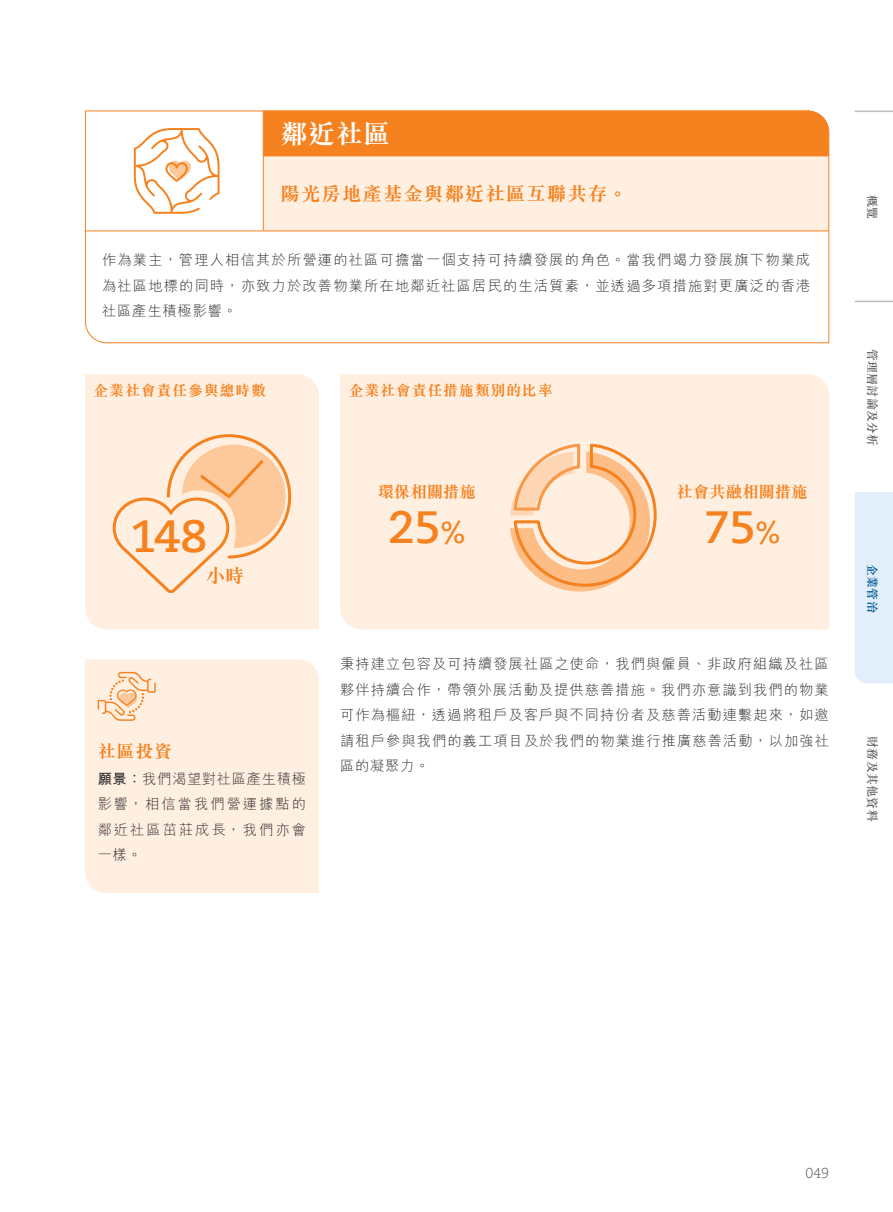
<style>
.page{position:relative;width:893px;height:1212px;background:#fff}
.page>*{position:absolute;margin:0;border:0;box-sizing:border-box;transform-origin:0 0}
.t1{font:700 45px "PMN Caecilia W01 75";letter-spacing:-.01em;color:#f5821f}
.t2{font:700 27px "M Sung HK";color:#fff}
.t3{font:700 19.5px "M Sung HK";letter-spacing:.05em;color:#f5821f}
.t4{font:700 18px "M Sung HK";color:#f5821f}
.t5{font:700 16.5px "M Sung HK";letter-spacing:-.005em;color:#f5821f}
.t6{font:700 15px "M Sung HK";letter-spacing:.05em;color:#f5821f}
.t7{font:300 14.25px/25.5px "M Hei HK";letter-spacing:.075em;color:#323031;text-align:justify}
.t8{font:300 14.25px "PMN Caecilia W01 45";color:#58595b}
.t9{font:500 12px "M Sung HK";letter-spacing:.02em;color:#58595b}
.t10{font:700 12px "M Sung HK";color:#005e97}
.s1{font-size:30px}
.s2{font-weight:700}
</style>
<div class="page">
<div style="left:85px;top:659px;width:234px;height:234px;background:#ffefe1"></div>
<div style="left:85px;top:374px;width:234px;height:255px;background:#ffefe1"></div>
<div style="left:340px;top:374px;width:489px;height:255px;background:#ffefe1"></div>
<div style="left:855px;top:492px;width:38px;height:191px;background:#e2eef9"></div>
<hr style="left:855px;top:111px;width:38px;height:1px;background:#bcbec0">
<hr style="left:855px;top:301px;width:38px;height:1px;background:#bcbec0">
<svg style="left:85px;top:110px;width:745px;height:234px"></svg>
<hr style="left:263px;top:111px;width:1px;height:120px;background:#f5821f">
<svg style="left:134px;top:128px;width:86px;height:86px"></svg>
<hr style="left:85px;top:231px;width:744px;height:1px;background:#f5821f">
<svg style="left:111px;top:433px;width:182px;height:162px;background:#fddfc5"></svg>
<svg style="left:98px;top:672px;width:58px;height:49px;background:#fddbbe"></svg>
<svg style="left:510px;top:442px;width:148px;height:149px;background:#fdd7b6"></svg>
<h2 class="t2" style="left:281px;top:121px;width:111px">鄰近社區</h2>
<h3 class="t3" style="left:281px;top:184px;width:349px">陽光房地產基金與鄰近社區互聯共存。</h3>
<p class="t7" style="left:102px;top:247px;width:710px">作為業主，管理人相信其於所營運的社區可擔當一個支持可持續發展的角色。當我們竭力發展旗下物業成為社區地標的同時，亦致力於改善物業所在地鄰近社區居民的生活質素，並透過多項措施對更廣泛的香港社區產生積極影響。</p>
<p class="t6" style="left:94px;top:383px;width:174px">企業社會責任參與總時數</p>
<p class="t6" style="left:349px;top:383px;width:206px">企業社會責任措施類別的比率</p>
<h1 class="t1" style="left:130px;top:510px;width:78px">148</h1>
<h3 class="t3" style="left:206px;top:566px;width:40px">小時</h3>
<p class="t5" style="left:378px;top:484px;width:100px">環保相關措施</p>
<h1 class="t1" style="left:388px;top:501px;width:79px">25<span class="s1">%</span></h1>
<p class="t5" style="left:676px;top:484px;width:133px">社會共融相關措施</p>
<h1 class="t1" style="left:704px;top:501px;width:78px">75<span class="s1">%</span></h1>
<p class="t4" style="left:98px;top:742px;width:76px">社區投資</p>
<p class="t7" style="left:98px;top:766px;width:210px"><span class="s2">願景：</span>我們渴望對社區產生積極影響，相信當我們營運據點的鄰近社區茁莊成長，我們亦會一樣。</p>
<p class="t7" style="left:340px;top:651px;width:490px">秉持建立包容及可持續發展社區之使命，我們與僱員、非政府組織及社區夥伴持續合作，帶領外展活動及提供慈善措施。我們亦意識到我們的物業可作為樞紐，透過將租戶及客戶與不同持份者及慈善活動連繫起來，如邀請租戶參與我們的義工項目及於我們的物業進行推廣慈善活動，以加強社區的凝聚力。</p>
<p class="t9" style="left:881px;top:195px;width:26px;rotate:90deg">概覽</p>
<p class="t9" style="left:881px;top:349px;width:99px;rotate:90deg">管理層討論及分析</p>
<p class="t10" style="left:878px;top:564px;width:50px;rotate:90deg">企業管治</p>
<p class="t9" style="left:881px;top:736px;width:87px;rotate:90deg">財務及其他資料</p>
<p class="t8" style="left:805px;top:1165px;width:25px">049</p>
</div>
